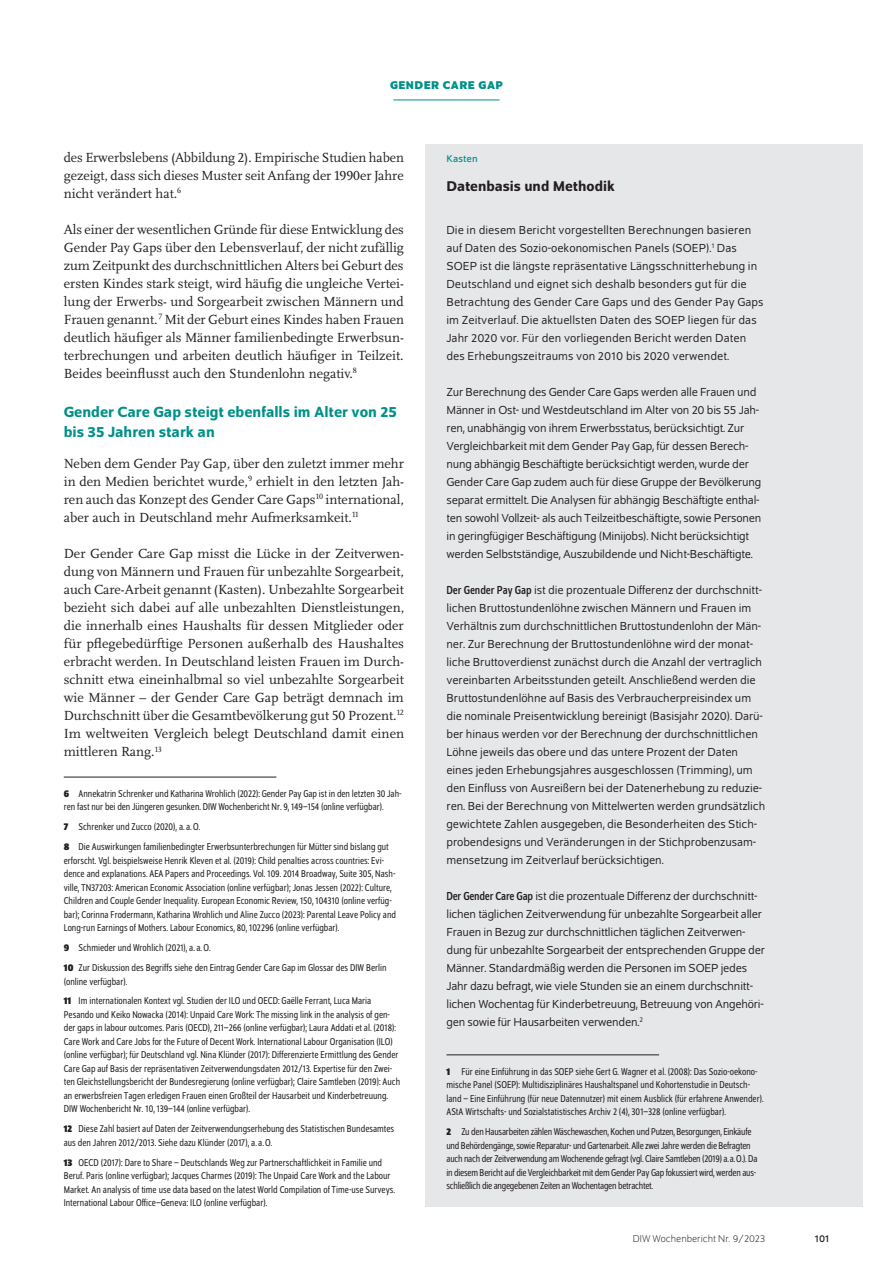
<style>
.page{position:relative;width:893px;height:1263px;background:#fff}
.page>*{position:absolute;margin:0;border:0;box-sizing:border-box;transform-origin:0 0}
.t1{font:500 15.75px/19.5px "Schumpeter";color:#009188}
.t2{font:500 15px "Schumpeter";color:#231f20}
.t3{font:13.8px/18px "Scala Pro";color:#231f20;text-align:justify}
.t4{font:12.3px/18px "Schumpeter Blond";letter-spacing:-.005em;color:#231f20}
.t5{font:700 12px "Schumpeter";color:#009188}
.t6{font:semi-condensed 10.5px/13.5px "Schumpeter Blond";color:#231f20}
.t7{font:semi-condensed 10.5px/13.5px "Schumpeter Blond";letter-spacing:-.02em;color:#231f20}
.t8{font:300 10.5px "Schumpeter";color:#231f20}
.t9{font:10.5px "Schumpeter";letter-spacing:.01em;color:#009188}
.t10{font:10.5px "Schumpeter";color:#231f20}
.s1{font-family:"Schumpeter";font-weight:700}
.s2{font-family:"Schumpeter";font-stretch:semi-condensed}
</style>
<div class="page">
<hr style="left:393px;top:100px;width:107px;height:1px;background:#009188">
<hr style="left:64px;top:777px;width:212px;height:1px;background:#231f20">
<div style="left:425px;top:144px;width:438px;height:1062px;background:#e6e7e9"></div>
<hr style="left:446px;top:1054px;width:213px;height:1px;background:#231f20">
<p class="t5" style="left:390px;top:79px;width:18px">GENDER</p>
<p class="t5" style="left:443px;top:79px;width:17px">CARE</p>
<p class="t5" style="left:479px;top:79px;width:18px">GAP</p>
<h3 class="t3" style="left:64px;top:148px;width:342px">des Erwerbslebens (Abbildung 2). Empirische Studien haben gezeigt, dass sich dieses Muster seit Anfang der 1990er Jahre nicht verändert hat.<sup>6</sup></h3>
<p class="t3" style="left:64px;top:220px;width:342px">Als einer der wesentlichen Gründe für diese Entwicklung des Gender Pay Gaps über den Lebensverlauf, der nicht zufällig zum Zeitpunkt des durchschnittlichen Alters bei Geburt des ersten Kindes stark steigt, wird häufig die ungleiche Vertei&shy;lung der Erwerbs- und Sorgearbeit zwischen Männern und Frauen genannt. <sup>7</sup> Mit der Geburt eines Kindes haben Frauen deutlich häufiger als Männer familienbedingte Erwerbsun&shy;terbrechungen und arbeiten deutlich häufiger in Teilzeit.<br>Beides beeinflusst auch den Stundenlohn negativ.<sup>8</sup></p>
<h1 class="t1" style="left:64px;top:402px;width:335px">Gender Care Gap steigt ebenfalls im Alter von 25 bis 35 Jahren stark an</h1>
<h3 class="t3" style="left:64px;top:454px;width:342px">Neben dem Gender Pay Gap, über den zuletzt immer mehr in den Medien berichtet wurde,<sup>9</sup> erhielt in den letzten Jah&shy;ren auch das Konzept des Gender Care Gaps<sup>10</sup> international, aber auch in Deutschland mehr Aufmerksamkeit.<sup>11</sup></h3>
<p class="t3" style="left:64px;top:544px;width:342px">Der Gender Care Gap misst die Lücke in der Zeitverwen&shy;dung von Männern und Frauen für unbezahlte Sorgearbeit, auch Care-Arbeit genannt (Kasten). Unbezahlte Sorgearbeit bezieht sich dabei auf alle unbezahlten Dienstleistungen, die innerhalb eines Haushalts für dessen Mitglieder oder für pflegebedürftige Personen außerhalb des Haushaltes erbracht werden. In Deutschland leisten Frauen im Durch&shy;schnitt etwa eineinhalbmal so viel unbezahlte Sorgearbeit wie Männer – der Gender Care Gap beträgt demnach im Durchschnitt über die Gesamtbevölkerung gut 50 Prozent.<sup>12<br></sup>Im weltweiten Vergleich belegt Deutschland damit einen mittleren Rang.<sup>13</sup></p>
<p class="t6" style="left:64px;top:787px;width:339px"><span class="s1">6</span> Annekatrin Schrenker und Katharina Wrohlich (2022): Gender Pay Gap ist in den letzten 30 Jah&shy;ren fast nur bei den Jüngeren gesunken. DIW Wochenbericht Nr. 9, 149–154 (online verfügbar).</p>
<p class="t6" style="left:64px;top:817px;width:327px;line-height:20px"><span class="s1">7</span> Schrenker und Zucco (2020), a.a.O.<br><span class="s1">8</span> Die Auswirkungen familienbedingter Erwerbsunterbrechungen für Mütter sind bislang gut</p>
<p class="t6" style="left:64px;top:854px;width:334px">erforscht. Vgl. beispielsweise Henrik Kleven et al. (2019): Child penalties across countries: Evi&shy;dence and explanations. AEA Papers and Proceedings. Vol. 109. 2014 Broadway, Suite 305, Nash&shy;ville, TN37203: American Economic Association (online verfügbar); Jonas Jessen (2022): Culture, Children and Couple Gender Inequality. European Economic Review, 150, 104310 (online verfüg&shy;bar); Corinna Frodermann, Katharina Wrohlich und Aline Zucco (2023): Parental Leave Policy and Long-run Earnings of Mothers. Labour Economics, 80, 102296 (online verfügbar).</p>
<p class="t6" style="left:64px;top:938px;width:324px;line-height:20px"><span class="s1">9</span> Schmieder und Wrohlich (2021), a.a.O.<br><span class="s1">10</span> Zur Diskussion des Begriffs siehe den Eintrag Gender Care Gap im Glossar des DIW Berlin</p>
<p class="t6" style="left:64px;top:971px;width:309px;line-height:20px">(online verfügbar).<br><span class="s1">11</span> Im internationalen Kontext vgl. Studien der ILO und OECD: Gaëlle Ferrant, Luca Maria</p>
<p class="t6" style="left:64px;top:1008px;width:338px">Pesando und Keiko Nowacka (2014): Unpaid Care Work: The missing link in the analysis of gen&shy;der gaps in labour outcomes. Paris (OECD), 211–266 (online verfügbar); Laura Addati et al. (2018):<br>Care Work and Care Jobs for the Future of Decent Work. International Labour Organisation (ILO) (online verfügbar); für Deutschland vgl. Nina Klünder (2017): Differenzierte Ermittlung des Gender Care Gap auf Basis der repräsentativen Zeitverwendungsdaten 2012/13. Expertise für den Zwei&shy;ten Gleichstellungsbericht der Bundesregierung (online verfügbar); Claire Samtleben (2019): Auch an erwerbsfreien Tagen erledigen Frauen einen Großteil der Hausarbeit und Kinderbetreuung.<br>DIW Wochenbericht Nr. 10, 139–144 (online verfügbar).</p>
<p class="t6" style="left:64px;top:1122px;width:332px"><span class="s1">12</span> Diese Zahl basiert auf Daten der Zeitverwendungserhebung des Statistischen Bundesamtes aus den Jahren 2012/2013. Siehe dazu Klünder (2017), a.a.O.</p>
<p class="t6" style="left:64px;top:1156px;width:333px"><span class="s1">13</span> OECD (2017): Dare to Share – Deutschlands Weg zur Partnerschaftlichkeit in Familie und Beruf. Paris (online verfügbar); Jacques Charmes (2019): The Unpaid Care Work and the Labour Market. An analysis of time use data based on the latest World Compilation of Time-use Surveys.<br>International Labour Office–Geneva: ILO (online verfügbar).</p>
<p class="t9" style="left:446px;top:153px;width:33px">Kasten</p>
<h2 class="t2" style="left:446px;top:178px;width:170px">Datenbasis und Methodik</h2>
<p class="t4" style="left:446px;top:221px;width:319px">Die in diesem Bericht vorgestellten Berechnungen basieren auf Daten des Sozio-oekonomischen Panels (SOEP).<sup>1</sup> Das SOEP ist die längste repräsentative Längsschnitterhebung in Deutschland und eignet sich deshalb besonders gut für die Betrachtung des Gender Care Gaps und des Gender Pay Gaps im Zeitverlauf. Die aktuellsten Daten des SOEP liegen für das Jahr 2020 vor. Für den vorliegenden Bericht werden Daten des Erhebungszeitraums von 2010 bis 2020 verwendet.</p>
<p class="t4" style="left:446px;top:383px;width:316px">Zur Berechnung des Gender Care Gaps werden alle Frauen und Männer in Ost- und Westdeutschland im Alter von 20 bis 55 Jah&shy;ren, unabhängig von ihrem Erwerbsstatus, berücksichtigt. Zur Vergleichbarkeit mit dem Gender Pay Gap, für dessen Berech&shy;nung abhängig Beschäftigte berücksichtigt werden, wurde der Gender Care Gap zudem auch für diese Gruppe der Bevölkerung separat ermittelt. Die Analysen für abhängig Beschäftigte enthal&shy;ten sowohl Vollzeit- als auch Teilzeitbeschäftigte, sowie Personen in geringfügiger Beschäftigung (Minijobs). Nicht berücksichtigt werden Selbstständige, Auszubildende und Nicht-Beschäftigte.</p>
<p class="t4" style="left:446px;top:581px;width:320px"><span class="s2">Der Gender Pay Gap</span> ist die prozentuale Differenz der durchschnitt&shy;lichen Bruttostundenlöhne zwischen Männern und Frauen im Verhältnis zum durchschnittlichen Bruttostundenlohn der Män&shy;ner. Zur Berechnung der Bruttostundenlöhne wird der monat&shy;liche Bruttoverdienst zunächst durch die Anzahl der vertraglich vereinbarten Arbeitsstunden geteilt. Anschließend werden die Bruttostundenlöhne auf Basis des Verbraucherpreisindex um die nominale Preisentwicklung bereinigt (Basisjahr 2020). Darü&shy;ber hinaus werden vor der Berechnung der durchschnittlichen Löhne jeweils das obere und das untere Prozent der Daten eines jeden Erhebungsjahres ausgeschlossen (Trimming), um den Einfluss von Ausreißern bei der Datenerhebung zu reduzie&shy;ren. Bei der Berechnung von Mittelwerten werden grundsätzlich gewichtete Zahlen ausgegeben, die Besonderheiten des Stich&shy;probendesigns und Veränderungen in der Stichprobenzusam&shy;mensetzung im Zeitverlauf berücksichtigen.</p>
<p class="t4" style="left:446px;top:888px;width:320px"><span class="s2">Der Gender Care Gap</span> ist die prozentuale Differenz der durchschnitt&shy;lichen täglichen Zeitverwendung für unbezahlte Sorgearbeit aller Frauen in Bezug zur durchschnittlichen täglichen Zeitverwen&shy;dung für unbezahlte Sorgearbeit der entsprechenden Gruppe der Männer. Standardmäßig werden die Personen im SOEP jedes Jahr dazu befragt, wie viele Stunden sie an einem durchschnitt&shy;lichen Wochentag für Kinderbetreuung, Betreuung von Angehöri&shy;gen sowie für Hausarbeiten verwenden.<sup>2</sup></p>
<p class="t6" style="left:446px;top:1065px;width:319px"><span class="s1">1</span> Für eine Einführung in das SOEP siehe Gert G. Wagner et al. (2008): Das Sozio-oekono&shy;mische Panel (SOEP): Multidisziplinäres Haushaltspanel und Kohortenstudie in Deutsch&shy;land – Eine Einführung (für neue Datennutzer) mit einem Ausblick (für erfahrene Anwender).<br>AStA Wirtschafts- und Sozialstatistisches Archiv 2 (4), 301–328 (online verfügbar).</p>
<p class="t7" style="left:446px;top:1125px;width:312px"><span class="s1">2</span> Zu den Hausarbeiten zählen Wäschewaschen, Kochen und Putzen, Besorgungen, Einkäufe und Behördengänge, sowie Reparatur- und Gartenarbeit. Alle zwei Jahre werden die Befragten auch nach der Zeitverwendung am Wochenende gefragt (vgl. Claire Samtleben (2019) a.a.O.). Da in diesem Bericht auf die Vergleichbarkeit mit dem Gender Pay Gap fokussiert wird, werden aus&shy;schließlich die angegebenen Zeiten an Wochentagen betrachtet.</p>
<p class="t8" style="left:633px;top:1234px;width:134px">DIW Wochenbericht Nr. 9/2023</p>
<p class="t10" style="left:815px;top:1233px;width:16px">101</p>
</div>
